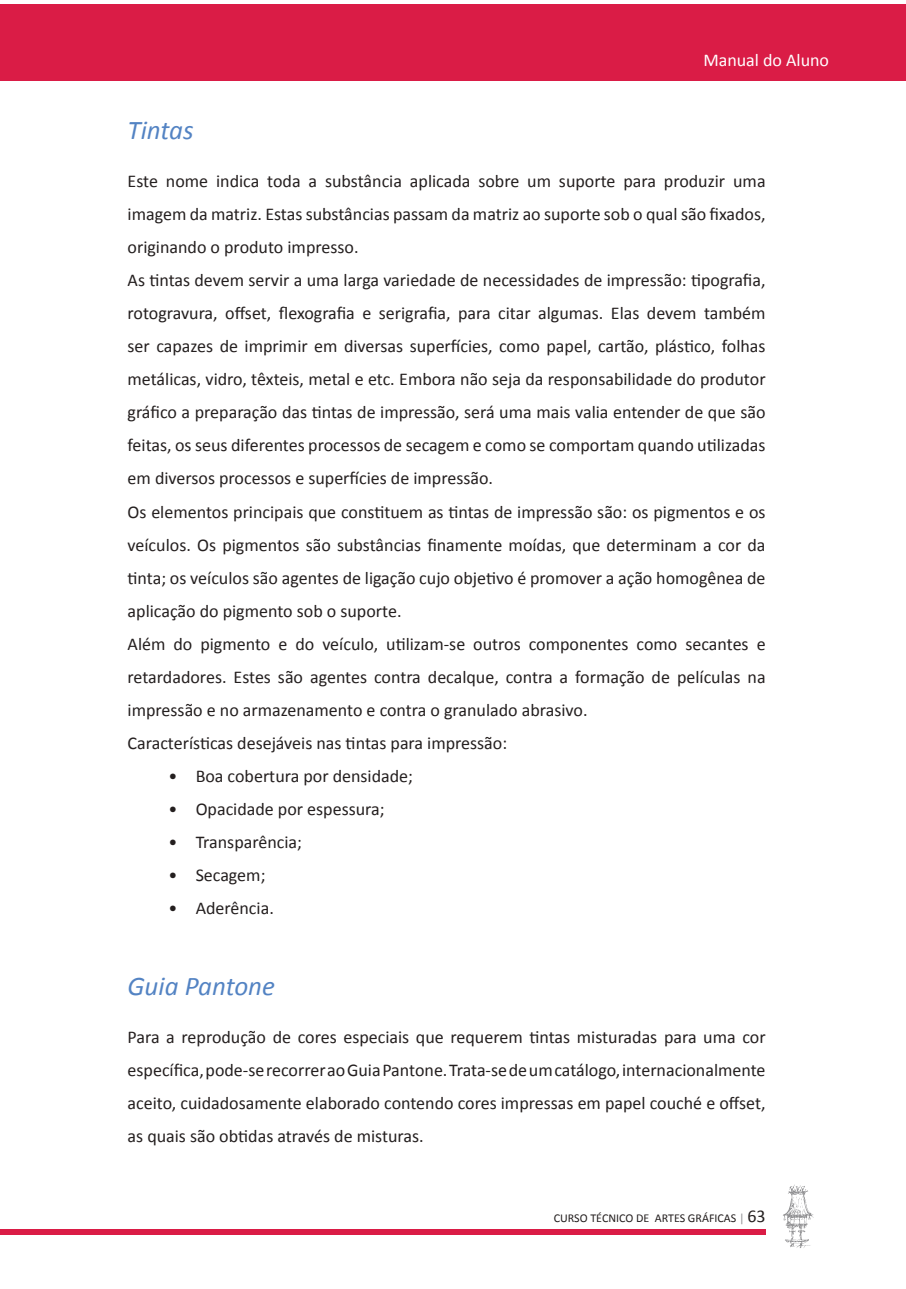
<style>
.page{position:relative;width:906px;height:1289px;background:#fff}
.page>*{position:absolute;margin:0;border:0;box-sizing:border-box;transform-origin:0 0}
.t1{font:italic 27px "Calibri";color:#5383c3}
.t2{font:18px/33px "Calibri";color:#241f1f}
.t3{font:18px "Calibri";color:#fff}
.t4{font:12px "Calibri";color:#241f1f}
.s1{color:#919193}
.s2{font-size:18px}
</style>
<div class="page">
<div style="left:0;top:1229px;width:765px;height:5px;background:#da1c46"></div>
<div style="left:0;top:5px;width:906px;height:76px;background:#da1c46"></div>
<svg style="left:783px;top:1184px;width:30px;height:64px"></svg>
<p class="t3" style="left:703px;top:48px;width:127px">Manual do Aluno</p>
<h1 class="t1" style="left:128px;top:112px;width:68px">Tintas</h1>
<p class="t2" style="left:128px;top:165px;width:639px">Este nome indica toda a substância aplicada sobre um suporte para produzir uma imagem da matriz. Estas substâncias passam da matriz ao suporte sob o qual são fixados, originando o produto impresso.<br>As tintas devem servir a uma larga variedade de necessidades de impressão: tipografia, rotogravura, offset, flexografia e serigrafia, para citar algumas. Elas devem também ser capazes de imprimir em diversas superfícies, como papel, cartão, plástico, folhas metálicas, vidro, têxteis, metal e etc. Embora não seja da responsabilidade do produtor gráfico a preparação das tintas de impressão, será uma mais valia entender de que são feitas, os seus diferentes processos de secagem e como se comportam quando utilizadas em diversos processos e superfícies de impressão.<br>Os elementos principais que constituem as tintas de impressão são: os pigmentos e os veículos. Os pigmentos são substâncias finamente moídas, que determinam a cor da tinta; os veículos são agentes de ligação cujo objetivo é promover a ação homogênea de aplicação do pigmento sob o suporte.<br>Além do pigmento e do veículo, utilizam-se outros componentes como secantes e retardadores. Estes são agentes contra decalque, contra a formação de películas na impressão e no armazenamento e contra o granulado abrasivo.<br>Características desejáveis nas tintas para impressão:</p>
<p class="t2" style="left:169px;top:759px;width:246px">• Boa cobertura por densidade;</p>
<p class="t2" style="left:169px;top:792px;width:217px">• Opacidade por espessura;</p>
<p class="t2" style="left:169px;top:825px;width:135px">• Transparência;</p>
<p class="t2" style="left:169px;top:858px;width:98px">• Secagem;</p>
<p class="t2" style="left:169px;top:891px;width:107px">• Aderência.</p>
<h1 class="t1" style="left:128px;top:967px;width:149px">Guia Pantone</h1>
<p class="t2" style="left:128px;top:1020px;width:639px;text-align:justify">Para a reprodução de cores especiais que requerem tintas misturadas para uma cor específica, pode-se recorrer ao Guia Pantone. Trata-se de um catálogo, internacionalmente aceito, cuidadosamente elaborado contendo cores impressas em papel couché e offset, as quais são obtidas através de misturas.</p>
<p class="t4" style="left:554px;top:1210px;width:213px">CURSO TÉCNICO DE ARTES GRÁFICAS <span class="s1">|</span> <span class="s2">63</span></p>
</div>
